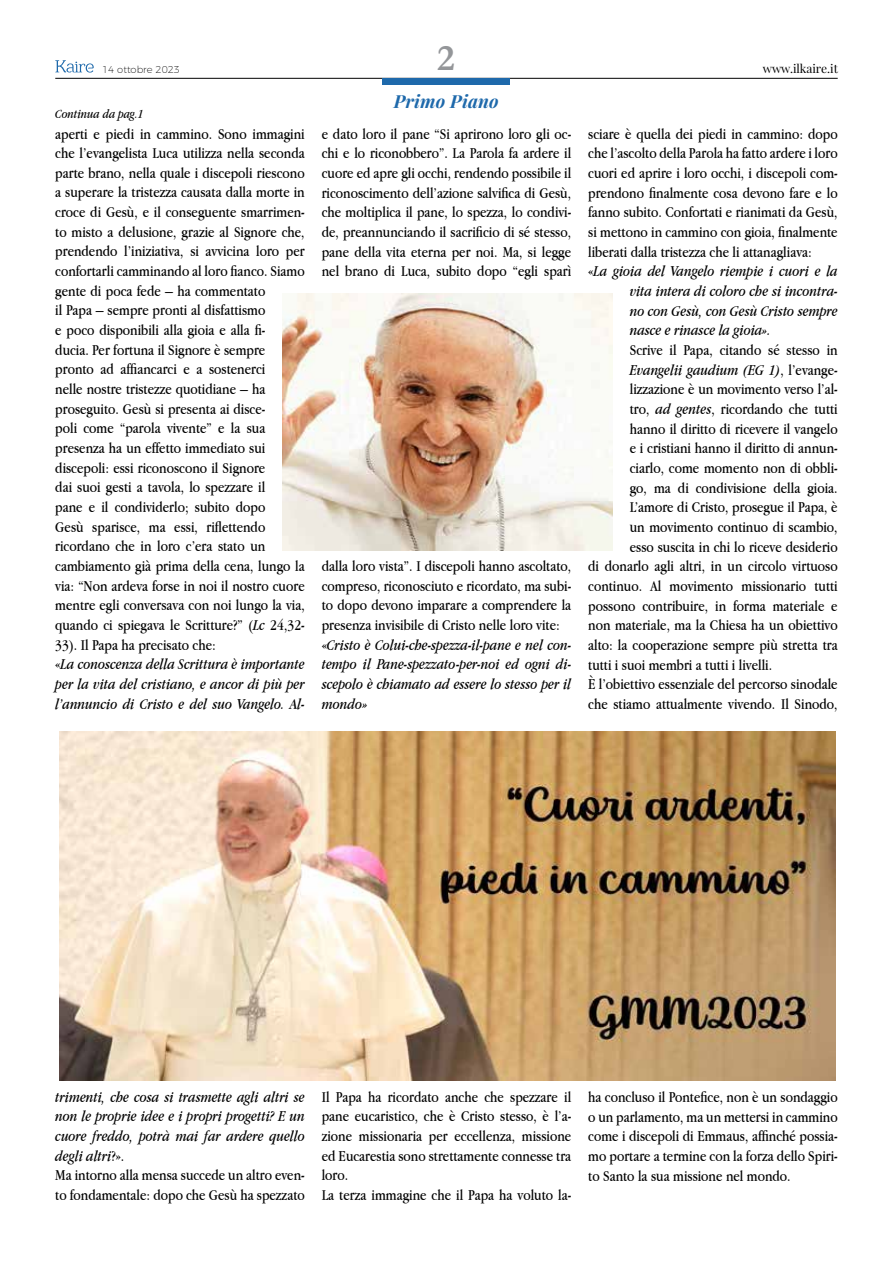
<style>
.page{position:relative;width:893px;height:1263px;background:#fff}
.page>*{position:absolute;margin:0;border:0;box-sizing:border-box;transform-origin:0 0}
.t1{font:700 37.5px "Garamond";color:#949699}
.t2{font:italic 700 18px "Playfair Display";letter-spacing:.01em;color:#1e69ab}
.t3{font:15.75px/19.6px "Apple Garamond";color:#000}
.t4{font:italic 15.75px/19.6px "Apple Garamond";color:#000}
.t5{font:italic 13.05px "Apple Garamond";color:#000}
.t6{font:12px "Playfair Display";color:#000}
.t7{font:200 9.9px "Montserrat";color:#000}
.s1{font-style:italic}
.s2{font-style:normal}
</style>
<div class="page">
<hr style="left:55px;top:78px;width:783px;height:1px;background:#000">
<div style="left:382px;top:78px;width:127px;height:7px;background:#1e69ab"></div>
<svg style="left:55px;top:60px;width:39px;height:13px"></svg>
<img style="left:282px;top:294px;width:331px;height:257px">
<img style="left:60px;top:731px;width:775px;height:350px">
<p class="t7" style="left:102px;top:62px;width:79px">14 ottobre 2023</p>
<p class="t5" style="left:55px;top:106px;width:90px">Continua da pag.1</p>
<p class="t3" style="left:55px;top:123px;width:251px">aperti e piedi in cammino. Sono immagini che l’evangelista Luca utilizza nella seconda parte brano, nella quale i discepoli riescono a superare la tristezza causata dalla morte in croce di Gesù, e il conseguente smarrimen&shy;to misto a delusione, grazie al Signore che, prendendo l’iniziativa, si avvicina loro per confortarli camminando al loro fianco. Siamo gente di poca fede – ha commentato<br>il Papa – sempre pronti al disfattismo<br>e poco disponibili alla gioia e alla fi-<br>ducia. Per fortuna il Signore è sempre pronto ad affiancarci e a sostenerci<br>nelle nostre tristezze quotidiane – ha proseguito. Gesù si presenta ai disce-<br>poli come “parola vivente” e la sua presenza ha un effetto immediato sui discepoli: essi riconoscono il Signore<br>dai suoi gesti a tavola, lo spezzare il<br>pane e il condividerlo; subito dopo<br>Gesù sparisce, ma essi, riflettendo ricordano che in loro c’era stato un cambiamento già prima della cena, lungo la via: “Non ardeva forse in noi il nostro cuore mentre egli conversava con noi lungo la via, quando ci spiegava le Scritture?” (<span class="s1">Lc</span> 24,32- 33). Il Papa ha precisato che:<br>«<span class="s1">La conoscenza della Scrittura è importante per la vita del cristiano, e ancor di più per l’annuncio di Cristo e del suo Vangelo. Al-</span></p>
<h1 class="t1" style="left:437px;top:36px;width:19px">2</h1>
<p class="t2" style="left:394px;top:89px;width:106px">Primo Piano</p>
<p class="t3" style="left:322px;top:124px;width:251px;text-align:justify">e dato loro il pane “Si aprirono loro gli oc&shy;chi e lo riconobbero”. La Parola fa ardere il cuore ed apre gli occhi, rendendo possibile il riconoscimento dell’azione salvifica di Gesù, che moltiplica il pane, lo spezza, lo condivi&shy;de, preannunciando il sacrificio di sé stesso, pane della vita eterna per noi. Ma, si legge nel brano di Luca, subito dopo “egli sparì</p>
<p class="t3" style="left:322px;top:556px;width:251px">dalla loro vista”. I discepoli hanno ascoltato, compreso, riconosciuto e ricordato, ma subi&shy;to dopo devono imparare a comprendere la presenza invisibile di Cristo nelle loro vite: «<span class="s1">Cristo è Colui-che-spezza-il-pane e nel con&shy;tempo il Pane-spezzato-per-noi ed ogni di&shy;scepolo è chiamato ad essere lo stesso per il mondo»</span></p>
<p class="t6" style="left:763px;top:61px;width:77px">www.ilkaire.it</p>
<p class="t3" style="left:588px;top:124px;width:251px">sciare è quella dei piedi in cammino: dopo</p>
<p class="t3" style="left:588px;top:143px;width:251px">che l’ascolto della Parola ha fatto ardere i loro</p>
<p class="t3" style="left:588px;top:163px;width:251px">cuori ed aprire i loro occhi, i discepoli com-</p>
<p class="t3" style="left:588px;top:183px;width:251px">prendono finalmente cosa devono fare e lo</p>
<p class="t3" style="left:588px;top:202px;width:251px">fanno subito. Confortati e rianimati da Gesù,</p>
<p class="t3" style="left:588px;top:222px;width:251px">si mettono in cammino con gioia, finalmente</p>
<p class="t3" style="left:588px;top:242px;width:225px">liberati dalla tristezza che li attanagliava:</p>
<p class="t4" style="left:588px;top:261px;width:251px"><span class="s2">«</span>La gioia del Vangelo riempie i cuori e la</p>
<p class="t4" style="left:630px;top:281px;width:209px">vita intera di coloro che si incontra-</p>
<p class="t4" style="left:630px;top:301px;width:209px">no con Gesù, con Gesù Cristo sempre</p>
<p class="t4" style="left:630px;top:320px;width:142px">nasce e rinasce la gioia».</p>
<p class="t3" style="left:630px;top:340px;width:209px">Scrive il Papa, citando sé stesso in</p>
<p class="t4" style="left:630px;top:360px;width:209px">Evangelii gaudium (EG 1)<span class="s2">, l’evange-</span></p>
<p class="t3" style="left:630px;top:379px;width:209px">lizzazione è un movimento verso l’al-</p>
<p class="t3" style="left:630px;top:399px;width:209px">tro, <span class="s1">ad gentes</span>, ricordando che tutti</p>
<p class="t3" style="left:630px;top:418px;width:209px">hanno il diritto di ricevere il vangelo</p>
<p class="t3" style="left:630px;top:438px;width:209px">e i cristiani hanno il diritto di annun-</p>
<p class="t3" style="left:630px;top:458px;width:209px">ciarlo, come momento non di obbli-</p>
<p class="t3" style="left:630px;top:477px;width:209px">go, ma di condivisione della gioia.</p>
<p class="t3" style="left:630px;top:497px;width:209px">L’amore di Cristo, prosegue il Papa, è</p>
<p class="t3" style="left:630px;top:517px;width:209px">un movimento continuo di scambio,</p>
<p class="t3" style="left:630px;top:536px;width:209px">esso suscita in chi lo riceve desiderio</p>
<p class="t3" style="left:588px;top:556px;width:251px">di donarlo agli altri, in un circolo virtuoso</p>
<p class="t3" style="left:588px;top:576px;width:251px">continuo. Al movimento missionario tutti</p>
<p class="t3" style="left:588px;top:595px;width:251px">possono contribuire, in forma materiale e</p>
<p class="t3" style="left:588px;top:615px;width:251px">non materiale, ma la Chiesa ha un obiettivo</p>
<p class="t3" style="left:588px;top:635px;width:251px">alto: la cooperazione sempre più stretta tra</p>
<p class="t3" style="left:588px;top:654px;width:185px">tutti i suoi membri a tutti i livelli.</p>
<p class="t3" style="left:588px;top:674px;width:251px">È l’obiettivo essenziale del percorso sinodale</p>
<p class="t3" style="left:588px;top:694px;width:251px">che stiamo attualmente vivendo. Il Sinodo,</p>
<p class="t4" style="left:55px;top:1086px;width:251px">trimenti, che cosa si trasmette agli altri se non le proprie idee e i propri progetti? E un cuore freddo, potrà mai far ardere quello degli altri<span class="s2">?».<br>Ma intorno alla mensa succede un altro even&shy;to fondamentale: dopo che Gesù ha spezzato</span></p>
<p class="t3" style="left:322px;top:1086px;width:251px">Il Papa ha ricordato anche che spezzare il pane eucaristico, che è Cristo stesso, è l’a&shy;zione missionaria per eccellenza, missione ed Eucarestia sono strettamente connesse tra loro.<br>La terza immagine che il Papa ha voluto la-</p>
<p class="t3" style="left:588px;top:1087px;width:251px;text-align:justify">ha concluso il Pontefice, non è un sondaggio o un parlamento, ma un mettersi in cammino come i discepoli di Emmaus, affinché possia&shy;mo portare a termine con la forza dello Spiri&shy;to Santo la sua missione nel mondo.</p>
</div>
